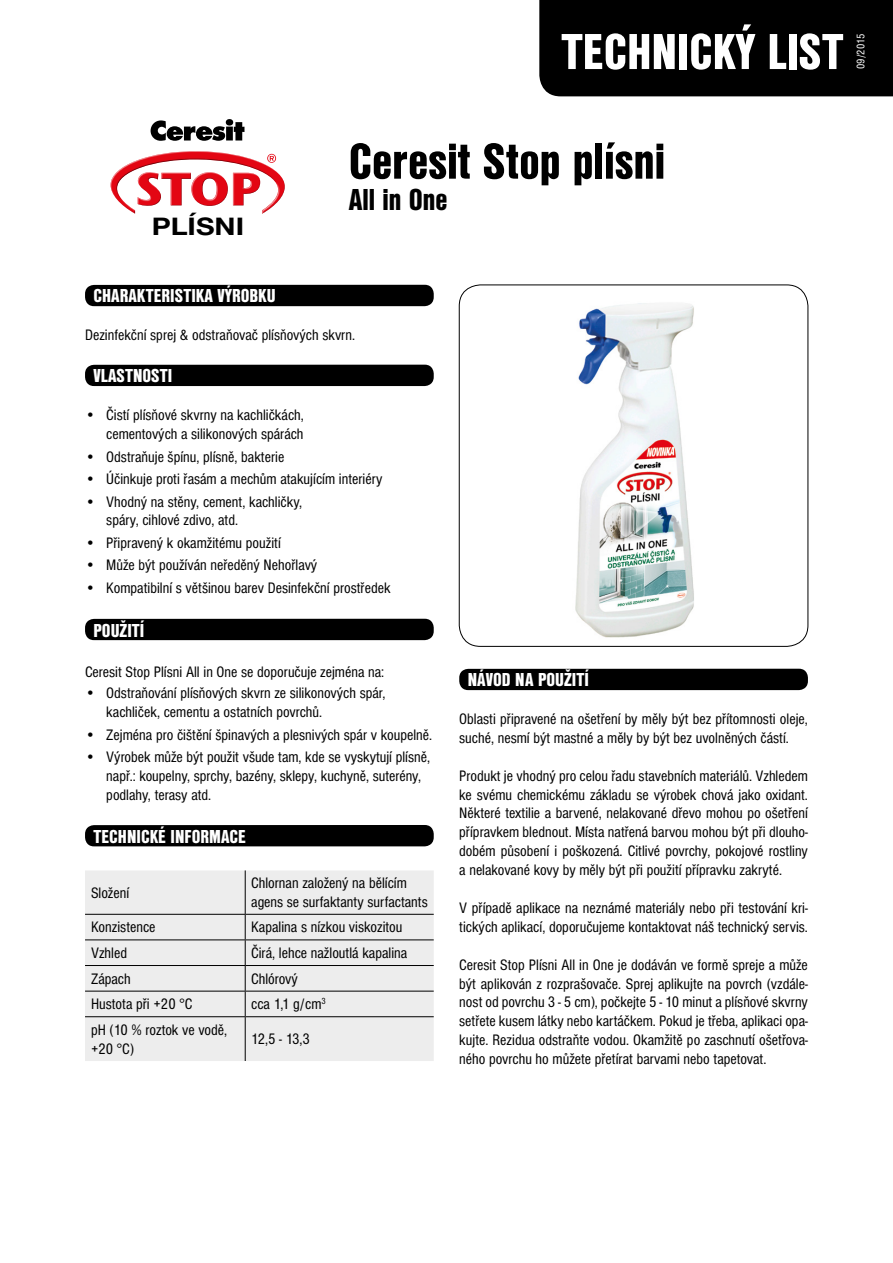
<style>
.page{position:relative;width:893px;height:1263px;background:#fff}
.page>*{position:absolute;margin:0;border:0;box-sizing:border-box;transform-origin:0 0}
.t1{font:52.5px "Nimbus Sans DOT Blac Cond";color:#000}
.t2{font:52.5px "Nimbus Sans DOT Blac Cond";color:#fff}
.t3{font:31.5px "Nimbus Sans DOT Blac Cond";color:#000}
.t4{font:700 24.3px "Helvetica Neue CE";color:#000;scale:1.17 1}
.t5{font:19.5px "Nimbus Sans DOT Blac Cond";color:#fff}
.t6{font:condensed 15.75px/18.9px "Nimbus Sans DOT";color:#000}
.t7{font:condensed 11.4px "Nimbus Sans DOT";letter-spacing:-.015em;color:#fff}
</style>
<div class="page">
<div style="left:85px;top:619px;width:349px;height:21px;background:#000;border-radius:9px"></div>
<div style="left:85px;top:825px;width:349px;height:21px;background:#000;border-radius:9px"></div>
<div style="left:85px;top:285px;width:349px;height:21px;background:#000;border-radius:9px"></div>
<div style="left:85px;top:365px;width:349px;height:21px;background:#000;border-radius:9px"></div>
<div style="left:539px;top:0;width:354px;height:96px;background:#000"></div>
<div style="left:85px;top:870px;width:349px;height:191px;background:#ededed"></div>
<hr style="left:245px;top:870px;width:1px;height:44px;background:#000">
<hr style="left:85px;top:914px;width:160px;height:1px;background:#000">
<hr style="left:245px;top:914px;width:189px;height:1px;background:#000">
<hr style="left:85px;top:939px;width:160px;height:1px;background:#000">
<hr style="left:245px;top:939px;width:189px;height:1px;background:#000">
<hr style="left:85px;top:965px;width:160px;height:1px;background:#000">
<hr style="left:245px;top:965px;width:189px;height:1px;background:#000">
<hr style="left:85px;top:991px;width:160px;height:1px;background:#000">
<hr style="left:245px;top:991px;width:189px;height:1px;background:#000">
<svg style="left:245px;top:915px;width:1px;height:101px"></svg>
<hr style="left:85px;top:1016px;width:160px;height:1px;background:#000">
<hr style="left:245px;top:1016px;width:189px;height:1px;background:#000">
<hr style="left:245px;top:1017px;width:1px;height:44px;background:#000">
<img style="left:575px;top:303px;width:119px;height:335px">
<div style="left:459px;top:285px;width:349px;height:362px;border:1px solid #000;border-radius:21px"></div>
<svg style="left:151px;top:119px;width:93px;height:22px"></svg>
<img style="left:110px;top:151px;width:175px;height:63px">
<div style="left:459px;top:669px;width:349px;height:21px;background:#000;border-radius:9px"></div>
<h1 class="t2" style="left:561px;top:22px;width:284px">TECHNICKÝ LIST</h1>
<p class="t7" style="left:855px;top:69px;width:37px;rotate:-90deg">09/2015</p>
<h3 class="t4" style="left:152px;top:211px;width:80px">PLÍSNI</h3>
<h1 class="t1" style="left:349px;top:131px;width:318px">Ceresit Stop plísni</h1>
<h2 class="t3" style="left:349px;top:182px;width:100px">All in One</h2>
<p class="t5" style="left:94px;top:285px;width:184px">CHARAKTERISTIKA VÝROBKU</p>
<p class="t6" style="left:85px;top:326px;width:272px">Dezinfekční sprej &amp; odstraňovač plísňových skvrn.</p>
<p class="t5" style="left:94px;top:365px;width:80px">VLASTNOSTI</p>
<p class="t6" style="left:85px;top:406px;width:220px;text-align:right">• Čistí plísňové skvrny na kachličkách, cementových a silikonových spárách</p>
<p class="t6" style="left:85px;top:447px;width:201px">• Odstraňuje špínu, plísně, bakterie</p>
<p class="t6" style="left:85px;top:470px;width:299px">• Účinkuje proti řasám a mechům atakujícím interiéry</p>
<p class="t6" style="left:106px;top:492px;width:197px;text-indent:-21px">• Vhodný na stěny, cement, kachličky, spáry, cihlové zdivo, atd.</p>
<p class="t6" style="left:85px;top:534px;width:197px">• Připravený k okamžitému použití</p>
<p class="t6" style="left:85px;top:556px;width:234px">• Může být používán neředěný Nehořlavý</p>
<p class="t6" style="left:85px;top:579px;width:307px">• Kompatibilní s většinou barev Desinfekční prostředek</p>
<p class="t5" style="left:94px;top:620px;width:52px">POUŽITÍ</p>
<p class="t6" style="left:85px;top:663px;width:301px">Ceresit Stop Plísni All in One se doporučuje zejména na:</p>
<p class="t6" style="left:106px;top:684px;width:281px;text-indent:-21px">• Odstraňování plísňových skvrn ze silikonových spár, kachliček, cementu a ostatních povrchů.</p>
<p class="t6" style="left:85px;top:725px;width:349px">• Zejména pro čištění špinavých a plesnivých spár v koupelně.</p>
<p class="t6" style="left:106px;top:748px;width:325px;text-indent:-21px">• Výrobek může být použit všude tam, kde se vyskytují plísně, např.: koupelny, sprchy, bazény, sklepy, kuchyně, suterény, podlahy, terasy atd.</p>
<p class="t5" style="left:94px;top:825px;width:154px">TECHNICKÉ INFORMACE</p>
<p class="t6" style="left:91px;top:883px;width:40px">Složení</p>
<p class="t6" style="left:251px;top:874px;width:178px">Chlornan založený na bělícím agens se surfaktanty surfactants</p>
<p class="t6" style="left:91px;top:918px;width:66px">Konzistence</p>
<p class="t6" style="left:251px;top:918px;width:153px">Kapalina s nízkou viskozitou</p>
<p class="t6" style="left:91px;top:944px;width:38px">Vzhled</p>
<p class="t6" style="left:251px;top:944px;width:158px">Čirá, lehce nažloutlá kapalina</p>
<p class="t6" style="left:91px;top:969px;width:41px">Zápach</p>
<p class="t6" style="left:251px;top:969px;width:48px">Chlórový</p>
<p class="t6" style="left:91px;top:995px;width:103px">Hustota při +20 °C</p>
<p class="t6" style="left:251px;top:995px;width:76px">cca 1,1 g/cm<sup>3</sup></p>
<p class="t6" style="left:91px;top:1020px;width:138px">pH (10 % roztok ve vodě, +20 °C)</p>
<p class="t6" style="left:251px;top:1030px;width:60px">12,5 - 13,3</p>
<p class="t5" style="left:468px;top:668px;width:123px">NÁVOD NA POUŽITÍ</p>
<p class="t6" style="left:459px;top:710px;width:350px">Oblasti připravené na ošetření by měly být bez přítomnosti oleje, suché, nesmí být mastné a měly by být bez uvolněných částí.</p>
<p class="t6" style="left:459px;top:766px;width:350px;text-align:justify">Produkt je vhodný pro celou řadu stavebních materiálů. Vzhledem ke svému chemickému základu se výrobek chová jako oxidant.<br>Některé textilie a barvené, nelakované dřevo mohou po ošetření přípravkem blednout. Místa natřená barvou mohou být při dlouho&shy;dobém působení i poškozená. Citlivé povrchy, pokojové rostliny a nelakované kovy by měly být při použití přípravku zakryté.</p>
<p class="t6" style="left:459px;top:899px;width:350px">V případě aplikace na neznámé materiály nebo při testování kri&shy;tických aplikací, doporučujeme kontaktovat náš technický servis.</p>
<p class="t6" style="left:459px;top:955px;width:350px;text-align:justify">Ceresit Stop Plísni All in One je dodáván ve formě spreje a může být aplikován z rozprašovače. Sprej aplikujte na povrch (vzdále&shy;nost od povrchu 3 - 5 cm), počkejte 5 - 10 minut a plísňové skvrny setřete kusem látky nebo kartáčkem. Pokud je třeba, aplikaci opa&shy;kujte. Rezidua odstraňte vodou. Okamžitě po zaschnutí ošetřova&shy;ného povrchu ho můžete přetírat barvami nebo tapetovat.</p>
</div>
